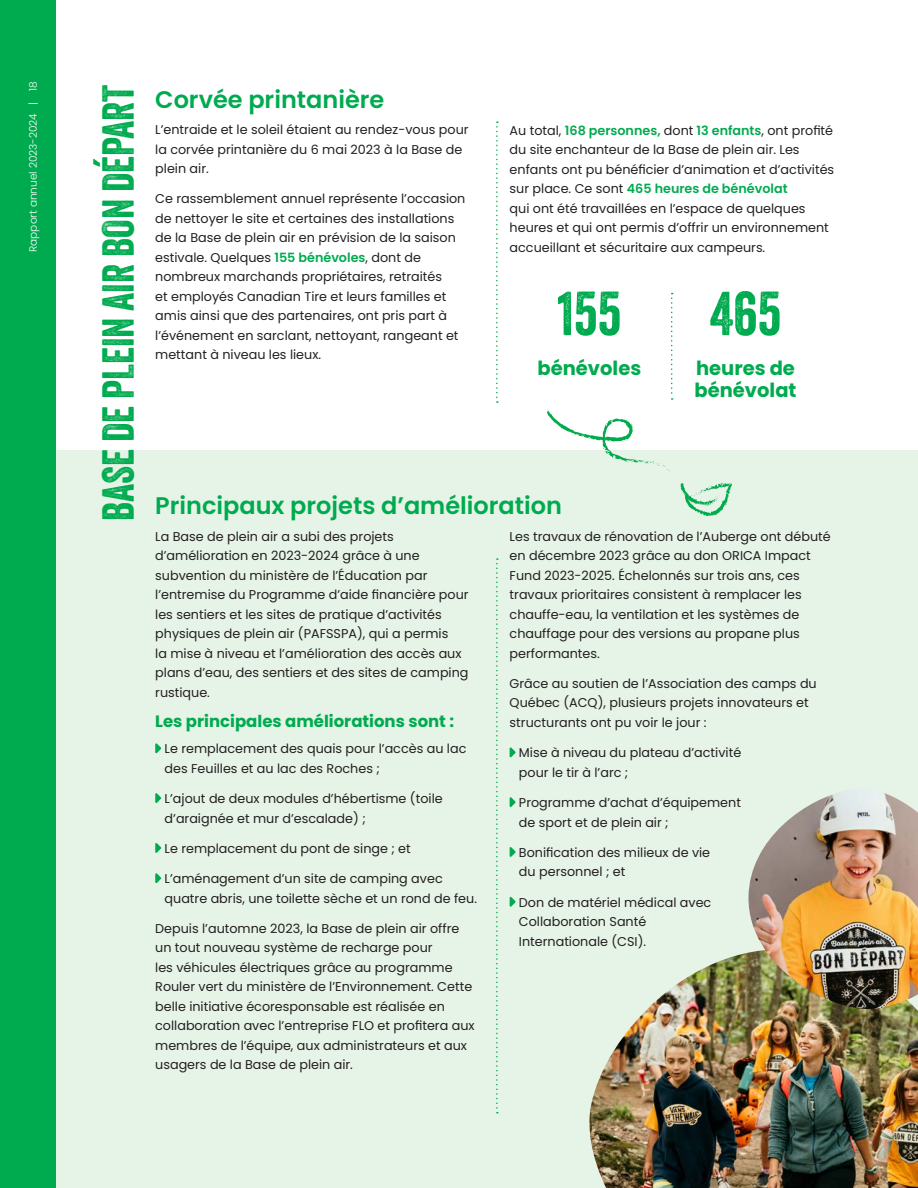
<style>
.page{position:relative;width:918px;height:1188px;background:#fff}
.page>*{position:absolute;margin:0;border:0;box-sizing:border-box;transform-origin:0 0}
.t1{font:60px "Veneer";color:#00ab4f}
.t2{font:43.5px "Veneer";color:#00ab4f}
.t3{font:600 24px "Poppins";color:#00ab4f}
.t4{font:700 19.5px/22.5px "Poppins";color:#00ab4f}
.t5{font:700 16.5px "Poppins";color:#00ab4f}
.t6{font:12.75px/19.5px "Poppins";color:#231f20}
.t7{font:300 10.5px "Poppins";color:#fff}
.s1{font-weight:600;color:#00ab4f}
</style>
<div class="page">
<div style="left:0;top:450px;width:918px;height:738px;background:#e6f3e7"></div>
<svg style="left:155px;top:743px;width:6px;height:11px"></svg>
<svg style="left:155px;top:793px;width:6px;height:10px"></svg>
<svg style="left:155px;top:843px;width:6px;height:10px"></svg>
<svg style="left:155px;top:873px;width:6px;height:10px"></svg>
<svg style="left:510px;top:747px;width:6px;height:11px"></svg>
<svg style="left:510px;top:797px;width:6px;height:10px"></svg>
<svg style="left:510px;top:847px;width:6px;height:10px"></svg>
<svg style="left:510px;top:897px;width:6px;height:10px"></svg>
<svg style="left:671px;top:293px;width:2px;height:107px"></svg>
<svg style="left:496px;top:121px;width:2px;height:282px"></svg>
<svg style="left:496px;top:558px;width:2px;height:555px"></svg>
<img style="left:589px;top:952px;width:329px;height:236px">
<img style="left:748px;top:790px;width:170px;height:220px">
<svg style="left:547px;top:409px;width:185px;height:107px"></svg>
<div style="left:0;top:0;width:56px;height:1188px;background:#00ab4f"></div>
<p class="t7" style="left:27px;top:252px;width:172px;rotate:-90deg">Rapport annuel 2023-2024 | 18</p>
<h2 class="t2" style="left:92px;top:521px;width:438px;rotate:-90deg">BASE DE PLEIN AIR BON DÉPART</h2>
<h3 class="t3" style="left:155px;top:85px;width:231px">Corvée printanière</h3>
<p class="t6" style="left:155px;top:120px;width:315px">L’entraide et le soleil étaient au rendez-vous pour la corvée printanière du 6 mai 2023 à la Base de plein air.</p>
<p class="t6" style="left:155px;top:189px;width:312px">Ce rassemblement annuel représente l’occasion de nettoyer le site et certaines des installations de la Base de plein air en prévision de la saison estivale. Quelques <span class="s1">155 bénévoles</span>, dont de nombreux marchands propriétaires, retraités<br>et employés Canadian Tire et leurs familles et amis ainsi que des partenaires, ont pris part à l’événement en sarclant, nettoyant, rangeant et mettant à niveau les lieux.</p>
<p class="t6" style="left:510px;top:121px;width:326px">Au total, <span class="s1">168 personnes,</span> dont <span class="s1">13 enfants</span>, ont profité du site enchanteur de la Base de plein air. Les enfants ont pu bénéficier d’animation et d’activités sur place. Ce sont <span class="s1">465 heures de bénévolat<br></span>qui ont été travaillées en l’espace de quelques heures et qui ont permis d’offrir un environnement accueillant et sécuritaire aux campeurs.</p>
<h1 class="t1" style="left:557px;top:277px;width:66px">155</h1>
<h1 class="t1" style="left:710px;top:277px;width:73px">465</h1>
<h3 class="t4" style="left:538px;top:357px;width:105px">bénévoles</h3>
<h3 class="t4" style="left:695px;top:357px;width:103px">heures de bénévolat</h3>
<h3 class="t3" style="left:155px;top:492px;width:408px">Principaux projets d’amélioration</h3>
<p class="t6" style="left:155px;top:527px;width:315px">La Base de plein air a subi des projets d’amélioration en 2023-2024 grâce à une subvention du ministère de l’Éducation par l’entremise du Programme d’aide financière pour les sentiers et les sites de pratique d’activités physiques de plein air (PAFSSPA), qui a permis<br>la mise à niveau et l’amélioration des accès aux plans d’eau, des sentiers et des sites de camping rustique.</p>
<p class="t5" style="left:155px;top:712px;width:300px">Les principales améliorations sont :</p>
<p class="t6" style="left:165px;top:739px;width:303px">Le remplacement des quais pour l’accès au lac des Feuilles et au lac des Roches ;</p>
<p class="t6" style="left:165px;top:789px;width:280px">L’ajout de deux modules d’hébertisme (toile d’araignée et mur d’escalade) ;</p>
<p class="t6" style="left:165px;top:839px;width:248px">Le remplacement du pont de singe ; et</p>
<p class="t6" style="left:165px;top:869px;width:314px">L’aménagement d’un site de camping avec quatre abris, une toilette sèche et un rond de feu.</p>
<p class="t6" style="left:155px;top:919px;width:321px">Depuis l’automne 2023, la Base de plein air offre un tout nouveau système de recharge pour<br>les véhicules électriques grâce au programme Rouler vert du ministère de l’Environnement. Cette belle initiative écoresponsable est réalisée en collaboration avec l’entreprise FLO et profitera aux membres de l’équipe, aux administrateurs et aux usagers de la Base de plein air.</p>
<p class="t6" style="left:510px;top:526px;width:323px">Les travaux de rénovation de l’Auberge ont débuté en décembre 2023 grâce au don ORICA Impact Fund 2023-2025. Échelonnés sur trois ans, ces travaux prioritaires consistent à remplacer les chauffe-eau, la ventilation et les systèmes de chauffage pour des versions au propane plus performantes.</p>
<p class="t6" style="left:510px;top:674px;width:309px">Grâce au soutien de l’Association des camps du<br>Québec (ACQ), plusieurs projets innovateurs et structurants ont pu voir le jour :</p>
<p class="t6" style="left:519px;top:743px;width:224px">Mise à niveau du plateau d’activité pour le tir à l’arc ;</p>
<p class="t6" style="left:519px;top:793px;width:224px">Programme d’achat d’équipement de sport et de plein air ;</p>
<p class="t6" style="left:519px;top:843px;width:193px">Bonification des milieux de vie du personnel ; et</p>
<p class="t6" style="left:519px;top:893px;width:194px">Don de matériel médical avec<br>Collaboration Santé<br>Internationale (CSI).</p>
</div>
